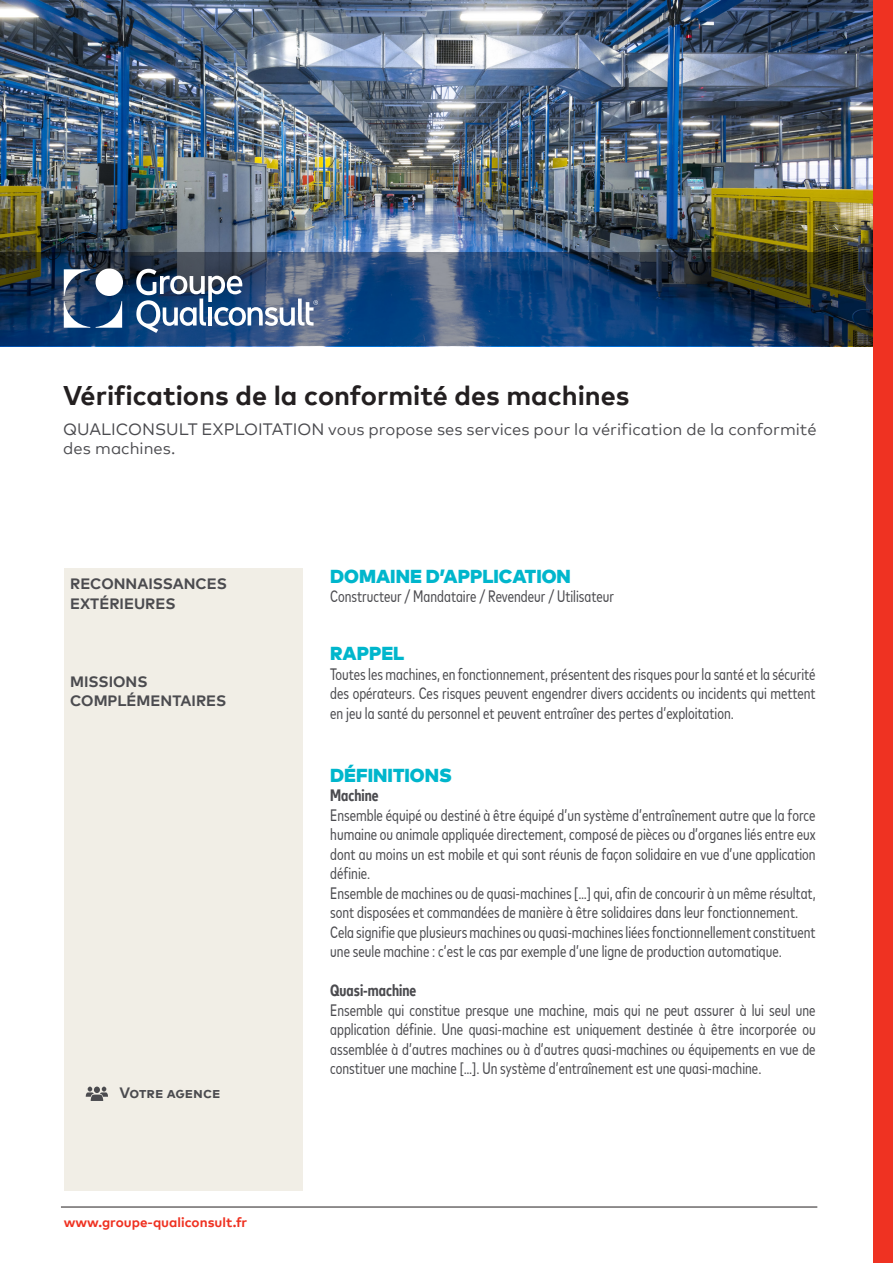
<style>
.page{position:relative;width:893px;height:1263px;background:#fff}
.page>*{position:absolute;margin:0;border:0;box-sizing:border-box;transform-origin:0 0}
.Chapo_bold{font:700 27px "Mark Offc Pro";color:#231f20}
.Titres_de_paragraphe{font:900 18.75px "Mark Offc Pro";color:#00b6cc}
.t1{font:condensed 16.5px/19.5px "Mark Offc Pro";color:#4b4b4f;text-align:justify}
.t2{font:16.5px/19.5px "Mark Offc Pro";color:#4b4b4f}
.t3{font:700 condensed 16.5px "Mark Offc Pro";color:#4b4b4f}
.Titres_d_encart{font:700 15px/19.5px "Mark Offc Pro";color:#4b4b4f}
.Titres_d_encart-2{font:700 15px "Mark Sc Offc Pro";color:#4b4b4f}
.Site_web{font:700 13.5px "Mark Offc Pro";color:#ef3222}
.s1{font-family:"Mark Sc Offc Pro"}
</style>
<div class="page">
<hr style="left:61px;top:1206px;width:756px;height:1px;background:#231f20">
<img style="left:0;top:0;width:873px;height:253px">
<svg style="left:0;top:253px;width:873px;height:93px;background:#203f62"></svg>
<div style="left:873px;top:0;width:20px;height:1263px;background:#ef3222"></div>
<div style="left:96px;top:268px;width:27px;height:28px;background:#fff;border-radius:50%"></div>
<svg style="left:64px;top:269px;width:26px;height:59px"></svg>
<svg style="left:96px;top:301px;width:26px;height:27px"></svg>
<svg style="left:136px;top:269px;width:182px;height:64px"></svg>
<div style="left:64px;top:568px;width:238px;height:623px;background:#f1eee6"></div>
<svg style="left:86px;top:1087px;width:22px;height:14px"></svg>
<p class="Chapo_bold" style="left:63px;top:375px;width:568px">Vérifications de la conformité des machines</p>
<p class="t2" style="left:63px;top:418px;width:755px">QUALICONSULT EXPLOITATION vous propose ses services pour la vérification de la conformité des machines.</p>
<p class="Titres_d_encart" style="left:70px;top:573px;width:158px">RECONNAISSANCES<br>EXTÉRIEURES</p>
<p class="Titres_d_encart" style="left:70px;top:670px;width:158px"><span class="s1">MISS</span>IONS<br>COMPLÉMENTAIRES</p>
<p class="Titres_d_encart-2" style="left:120px;top:1082px;width:102px">Votre agence</p>
<p class="Site_web" style="left:64px;top:1212px;width:185px">www.groupe-qualiconsult.fr</p>
<p class="Titres_de_paragraphe" style="left:330px;top:561px;width:242px">DOMAINE D’APPLICATION</p>
<p class="t1" style="left:330px;top:586px;width:285px">Constructeur / Mandataire / Revendeur / Utilisateur</p>
<p class="Titres_de_paragraphe" style="left:330px;top:639px;width:76px">RAPPEL</p>
<p class="t1" style="left:330px;top:663px;width:487px">Toutes les machines, en fonctionnement, présentent des risques pour la santé et la sécurité des opérateurs. Ces risques peuvent engendrer divers accidents ou incidents qui mettent en jeu la santé du personnel et peuvent entraîner des pertes d’exploitation.</p>
<p class="Titres_de_paragraphe" style="left:330px;top:760px;width:123px">DÉFINITIONS</p>
<p class="t3" style="left:330px;top:783px;width:50px">Machine</p>
<p class="t1" style="left:330px;top:804px;width:487px">Ensemble équipé ou destiné à être équipé d’un système d’entraînement autre que la force humaine ou animale appliquée directement, composé de pièces ou d’organes liés entre eux dont au moins un est mobile et qui sont réunis de façon solidaire en vue d’une application définie.</p>
<p class="t1" style="left:330px;top:882px;width:487px">Ensemble de machines ou de quasi-machines […] qui, afin de concourir à un même résultat, sont disposées et commandées de manière à être solidaires dans leur fonctionnement.</p>
<p class="t1" style="left:330px;top:921px;width:487px">Cela signifie que plusieurs machines ou quasi-machines liées fonctionnellement constituent une seule machine : c’est le cas par exemple d’une ligne de production automatique.</p>
<p class="t3" style="left:330px;top:978px;width:88px">Quasi-machine</p>
<p class="t1" style="left:330px;top:999px;width:487px">Ensemble qui constitue presque une machine, mais qui ne peut assurer à lui seul une application définie. Une quasi-machine est uniquement destinée à être incorporée ou assemblée à d’autres machines ou à d’autres quasi-machines ou équipements en vue de constituer une machine […]. Un système d’entraînement est une quasi-machine.</p>
</div>
